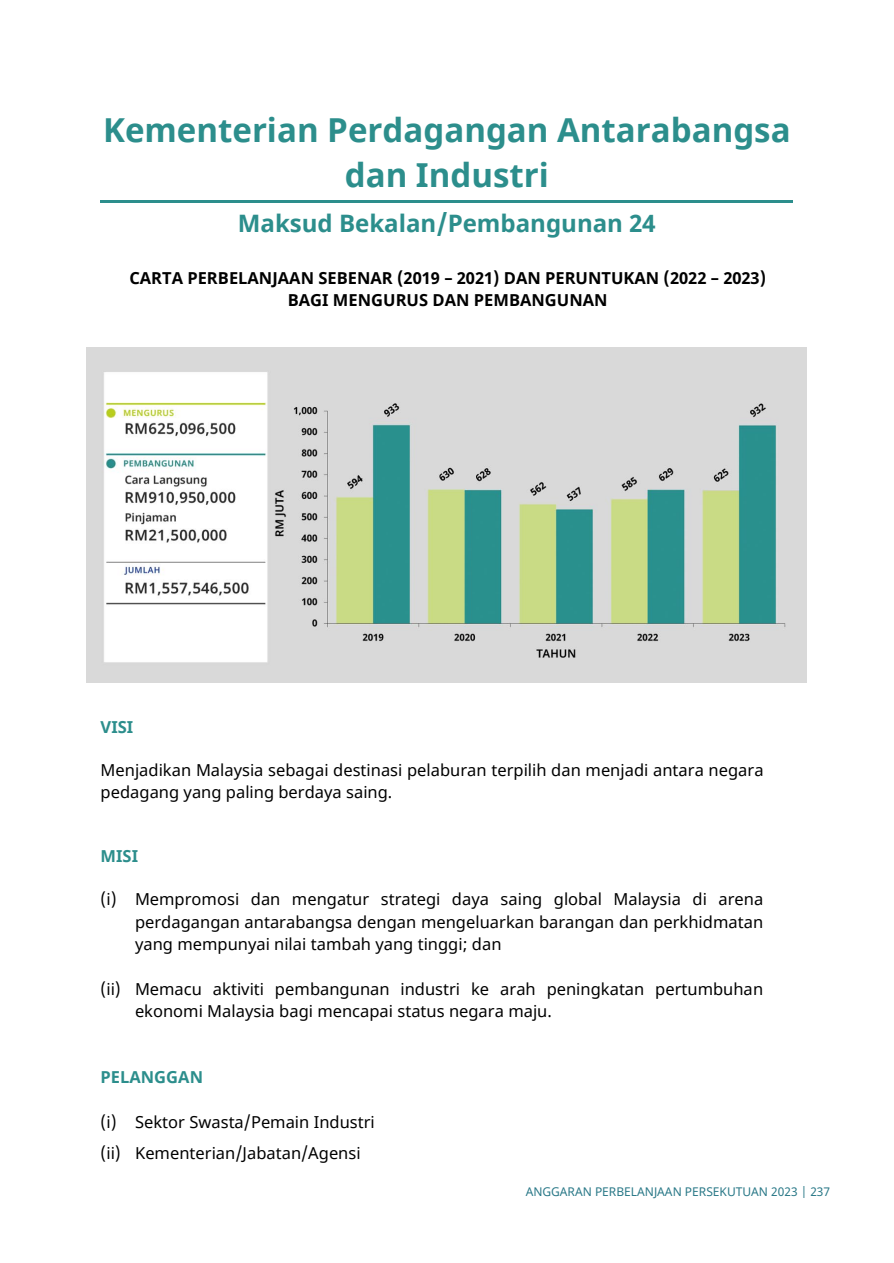
<style>
.page{position:relative;width:894px;height:1263px;background:#fff}
.page>*{position:absolute;margin:0;border:0;box-sizing:border-box;transform-origin:0 0}
.t1{font:700 33px/45px "Noto Sans";color:#2c8e8c;text-align:center}
.t2{font:700 24px "Noto Sans";color:#2c8e8c}
.t3{font:16.5px/22.4px "Noto Sans";color:#000}
.t4{font:700 16.5px "Noto Sans";color:#000}
.t5{font:700 16.5px "Noto Sans";color:#2c8e8c}
.t6{font:12px "Noto Sans";color:#297887}
</style>
<div class="page">
<hr style="left:100px;top:200px;width:693px;height:2px;background:#2c8e8c">
<img style="left:87px;top:348px;width:719px;height:335px">
<p class="t1" style="left:103px;top:108px;width:689px">Kementerian Perdagangan Antarabangsa dan Industri</p>
<p class="t2" style="left:238px;top:206px;width:419px">Maksud Bekalan/Pembangunan 24</p>
<p class="t4" style="left:129px;top:266px;width:638px">CARTA PERBELANJAAN SEBENAR (2019 – 2021) DAN PERUNTUKAN (2022 – 2023)</p>
<p class="t4" style="left:288px;top:289px;width:321px">BAGI MENGURUS DAN PEMBANGUNAN</p>
<h1 class="t5" style="left:101px;top:715px;width:34px">VISI</h1>
<p class="t3" style="left:101px;top:759px;width:664px">Menjadikan Malaysia sebagai destinasi pelaburan terpilih dan menjadi antara negara pedagang yang paling berdaya saing.</p>
<h1 class="t5" style="left:101px;top:844px;width:39px">MISI</h1>
<p class="t3" style="left:135px;top:888px;width:629px;text-align:justify;text-indent:-34px">(i) Mempromosi dan mengatur strategi daya saing global Malaysia di arena perdagangan antarabangsa dengan mengeluarkan barangan dan perkhidmatan yang mempunyai nilai tambah yang tinggi; dan</p>
<p class="t3" style="left:135px;top:978px;width:629px;text-indent:-34px">(ii) Memacu aktiviti pembangunan industri ke arah peningkatan pertumbuhan ekonomi Malaysia bagi mencapai status negara maju.</p>
<h1 class="t5" style="left:101px;top:1065px;width:104px">PELANGGAN</h1>
<p class="t3" style="left:101px;top:1111px;width:276px">(i) Sektor Swasta/Pemain Industri</p>
<p class="t3" style="left:101px;top:1143px;width:261px">(ii) Kementerian/Jabatan/Agensi</p>
<p class="t6" style="left:525px;top:1184px;width:306px">ANGGARAN PERBELANJAAN PERSEKUTUAN 2023 | 237</p>
</div>
